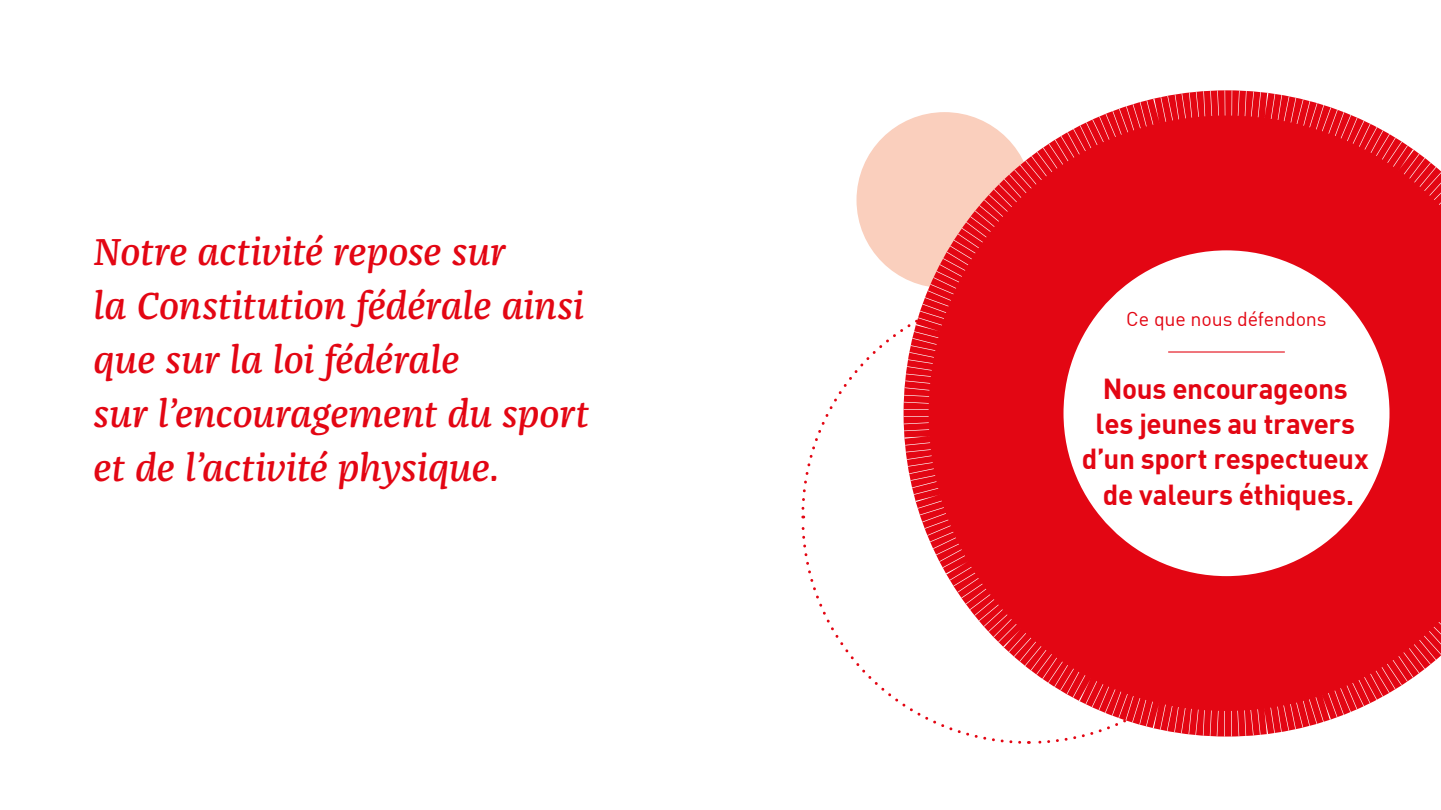
<style>
.page{position:relative;width:1441px;height:810px;background:#fff}
.page>*{position:absolute;margin:0;border:0;box-sizing:border-box;transform-origin:0 0}
.H2_Titel{font:italic 500 39px/54px "Franziska OT";letter-spacing:-.005em;color:#e30613}
.t1{font:700 28.35px/35.4px "DINOT";letter-spacing:-.015em;color:#e30613;text-align:center}
.t2{font:19.65px "DINOT";letter-spacing:-.01em;color:#e30613}
</style>
<div class="page">
<div style="left:856px;top:112px;width:176px;height:176px;background:#facfbd;border-radius:50%"></div>
<svg style="left:801px;top:518px;width:221px;height:226px"></svg>
<svg style="left:801px;top:329px;width:102px;height:181px"></svg>
<svg style="left:903px;top:90px;width:537px;height:647px"></svg>
<p class="H2_Titel" style="left:94px;top:225px;width:497px">Notre activité repose sur<br>la Constitution fédérale ainsi que sur la loi fédérale<br>sur l’encouragement du sport et de l’activité physique.</p>
<p class="t2" style="left:1126px;top:304px;width:202px">Ce que nous défendons</p>
<p class="t1" style="left:1081px;top:368px;width:288px">Nous encourageons les jeunes au travers d’un sport respectueux de valeurs éthiques.</p>
</div>
